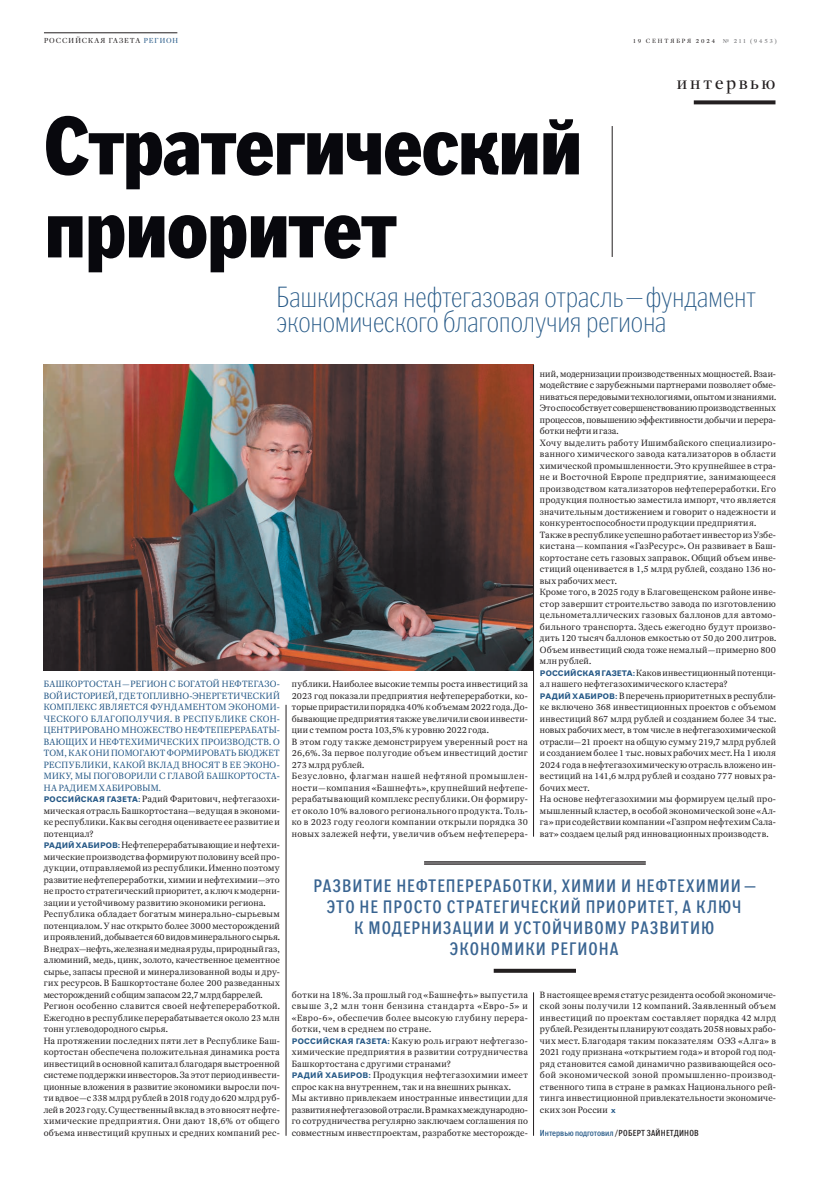
<style>
.page{position:relative;width:837px;height:1191px;background:#fff}
.page>*{position:absolute;margin:0;border:0;box-sizing:border-box;transform-origin:0 0}
.t1{font:700 condensed 82px/83px "Russ News Sans";letter-spacing:-.03em;color:#08080d}
.t2{font:300 expanded 29px/25px "Russ News Sans";letter-spacing:-.01em;color:#265987}
.t3{font:condensed 18px/21px "Russ News Sans";letter-spacing:.055em;color:#396491;text-align:center}
.t4{font:18px "Russ News Serif Display";letter-spacing:.14em;color:#231f20}
.t5{font:9px/11.5px "Russ News Serif";letter-spacing:.02em;color:#231f20}
.t6{font:condensed 8.7px "Russ News Sans";color:#265987}
.t7{font:7.2px "Russ News Serif Display";letter-spacing:.135em;color:#231f20}
.t8{font:6px "Russ News Serif Display";letter-spacing:.3em;color:#231f20}
.t9{font:6px "Russ News Serif Display";letter-spacing:.295em;color:#6c6d70}
.s1{color:#265987}
.s2{font-family:"Russ News Sans";font-weight:700;font-size:8px;color:#265987}
.s3{color:#231f20}
</style>
<div class="page">
<hr style="left:44px;top:33px;width:133px;height:1px;background:#231f20">
<img style="left:44px;top:365px;width:489px;height:305px">
<svg style="left:693px;top:100px;width:82px;height:4px"></svg>
<hr style="left:611px;top:126px;width:1px;height:131px;background:#231f20">
<hr style="left:424px;top:864px;width:221px;height:1px;background:#231f20">
<hr style="left:424px;top:863px;width:221px;height:1px;background:#231f20">
<hr style="left:424px;top:861px;width:221px;height:1px;background:#231f20">
<svg style="left:493px;top:968px;width:82px;height:4px"></svg>
<hr style="left:286px;top:705px;width:1px;height:430px;background:#231f20">
<hr style="left:533px;top:365px;width:1px;height:471px;background:#231f20">
<hr style="left:533px;top:992px;width:1px;height:143px;background:#231f20">
<p class="t7" style="left:44px;top:36px;width:135px">РОССИЙСКАЯ ГАЗЕТА <span class="s1">РЕГИОН</span></p>
<p class="t8" style="left:633px;top:37px;width:83px">19 СЕНТЯБРЯ 2024</p>
<p class="t9" style="left:722px;top:37px;width:55px">№ 211 (9453)</p>
<h1 class="t1" style="left:44px;top:106px;width:540px">Стратегический приоритет</h1>
<h3 class="t4" style="left:676px;top:72px;width:100px">интервью</h3>
<h2 class="t2" style="left:276px;top:285px;width:481px">Башкирская нефтегазовая отрасль — фундамент экономического благополучия региона</h2>
<p class="t5" style="left:539px;top:368px;width:237px">ний, модернизации производственных мощностей. Взаи&shy;модействие с зарубежными партнерами позволяет обме&shy;ниваться передовыми технологиями, опытом и знаниями.<br>Это способствует совершенствованию производственных процессов, повышению эффективности добычи и перера&shy;ботки нефти и газа.<br>Хочу выделить работу Ишимбайского специализиро&shy;ванного химического завода катализаторов в области химической промышленности. Это крупнейшее в стра&shy;не и Восточной Европе предприятие, занимающееся производством катализаторов нефтепереработки. Его продукция полностью заместила импорт, что является значительным достижением и говорит о надежности и конкурентоспособности продукции предприятия.<br>Также в республике успешно работает инвестор из Узбе&shy;кистана — компания «ГазРесурс». Он развивает в Баш&shy;кортостане сеть газовых заправок. Общий объем инве&shy;стиций оценивается в 1,5 млрд рублей, создано 136 но&shy;вых рабочих мест.<br>Кроме того, в 2025 году в Благовещенском районе инве&shy;стор завершит строительство завода по изготовлению цельнометаллических газовых баллонов для автомо&shy;бильного транспорта. Здесь ежегодно будут произво&shy;дить 120 тысяч баллонов емкостью от 50 до 200 литров.<br>Объем инвестиций сюда тоже немалый — примерно 800 млн рублей.<br><span class="s2">РОССИЙСКАЯ ГАЗЕТА:</span> Каков инвестиционный потенци&shy;ал нашего нефтегазохимического кластера?<br><span class="s2">РАДИЙ ХАБИРОВ:</span> В перечень приоритетных в республи&shy;ке включено 368 инвестиционных проектов с объемом инвестиций 867 млрд рублей и созданием более 34 тыс. новых рабочих мест, в том числе в нефтегазохимической отрасли — 21 проект на общую сумму 219,7 млрд рублей и созданием более 1 тыс. новых рабочих мест. На 1 июля 2024 года в нефтегазохимическую отрасль вложено ин&shy;вестиций на 141,6 млрд рублей и создано 777 новых ра&shy;бочих мест.<br>На основе нефтегазохимии мы формируем целый про&shy;мышленный кластер, в особой экономической зоне «Ал&shy;га» при содействии компании «Газпром нефтехим Сала&shy;ват» создаем целый ряд инновационных производств.</p>
<p class="t5" style="left:44px;top:678px;width:237px"><span class="s1">БАШКОРТОСТАН — РЕГИОН С БОГАТОЙ НЕФТЕГАЗО-ВОЙ ИСТОРИЕЙ, ГДЕ ТОПЛИВНО-ЭНЕРГЕТИЧЕСКИЙ КОМПЛЕКС ЯВЛЯЕТСЯ ФУНДАМЕНТОМ ЭКОНОМИ-ЧЕСКОГО БЛАГОПОЛУЧИЯ. В РЕСПУБЛИКЕ СКОН-ЦЕНТРИРОВАНО МНОЖЕСТВО НЕФТЕПЕРЕРАБАТЫ-ВАЮЩИХ И НЕФТЕХИМИЧЕСКИХ ПРОИЗВОДСТВ. О ТОМ, КАК ОНИ ПОМОГАЮТ ФОРМИРОВАТЬ БЮДЖЕТ РЕСПУБЛИКИ, КАКОЙ ВКЛАД ВНОСЯТ В ЕЕ ЭКОНО-МИКУ, МЫ ПОГОВОРИЛИ С ГЛАВОЙ БАШКОРТОСТА-НА РАДИЕМ ХАБИРОВЫМ.<br></span><span class="s2">РОССИЙСКАЯ ГАЗЕТА:</span> Радий Фаритович, нефтегазохи&shy;мическая отрасль Башкортостана — ведущая в экономи&shy;ке республики. Как вы сегодня оцениваете ее развитие и потенциал?<br><span class="s2">РАДИЙ ХАБИРОВ:</span> Нефтеперерабатывающие и нефтехи&shy;мические производства формируют половину всей про&shy;дукции, отправляемой из республики. Именно поэтому развитие нефтепереработки, химии и нефтехимии — это не просто стратегический приоритет, а ключ к модерни&shy;зации и устойчивому развитию экономики региона.<br>Республика обладает богатым минерально-сырьевым потенциалом. У нас открыто более 3000 месторождений и проявлений, добывается 60 видов минерального сырья.<br>В недрах — нефть, железная и медная руды, природный газ, алюминий, медь, цинк, золото, качественное цементное сырье, запасы пресной и минерализованной воды и дру&shy;гих ресурсов. В Башкортостане более 200 разведанных месторождений с общим запасом 22,7 млрд баррелей.<br>Регион особенно славится своей нефтепереработкой.<br>Ежегодно в республике перерабатывается около 23 млн тонн углеводородного сырья.<br>На протяжении последних пяти лет в Республике Баш&shy;кортостан обеспечена положительная динамика роста инвестиций в основной капитал благодаря выстроенной системе поддержки инвесторов. За этот период инвести&shy;ционные вложения в развитие экономики выросли поч&shy;ти вдвое — с 338 млрд рублей в 2018 году до 620 млрд руб&shy;лей в 2023 году. Существенный вклад в это вносят нефте&shy;химические предприятия. Они дают 18,6% от общего объема инвестиций крупных и средних компаний рес-</p>
<p class="t5" style="left:292px;top:678px;width:237px">публики. Наиболее высокие темпы роста инвестиций за 2023 год показали предприятия нефтепереработки, ко&shy;торые прирастили порядка 40% к объемам 2022 года. До&shy;бывающие предприятия также увеличили свои инвести&shy;ции с темпом роста 103,5% к уровню 2022 года.<br>В этом году также демонстрируем уверенный рост на 26,6%. За первое полугодие объем инвестиций достиг 273 млрд руб лей.<br>Безусловно, флагман нашей нефтяной промышлен&shy;ности — компания «Башнефть», крупнейший нефтепе&shy;рерабатывающий комплекс республики. Он формиру&shy;ет около 10% валового регионального продукта. Толь&shy;ко в 2023 году геологи компании открыли порядка 30 новых залежей нефти, увеличив объем нефтеперера-</p>
<h3 class="t3" style="left:313px;top:876px;width:442px">РАЗВИТИЕ НЕФТЕПЕРЕРАБОТКИ, ХИМИИ И НЕФТЕХИМИИ — ЭТО НЕ ПРОСТО СТРАТЕГИЧЕСКИЙ ПРИОРИТЕТ, А КЛЮЧ<br>К МОДЕРНИЗАЦИИ И УСТОЙЧИВОМУ РАЗВИТИЮ ЭКОНОМИКИ РЕГИОНА</h3>
<p class="t5" style="left:539px;top:989px;width:237px;text-align:justify">В настоящее время статус резидента особой экономиче&shy;ской зоны получили 12 компаний. Заявленный объем инвестиций по проектам составляет порядка 42 млрд рублей. Резиденты планируют создать 2058 новых рабо&shy;чих мест. Благодаря таким показателям ОЭЗ «Алга» в 2021 году признана «открытием года» и второй год под&shy;ряд становится самой динамично развивающейся осо&shy;бой экономической зоной промышленно-производ&shy;ственного типа в стране в рамках Национального рей&shy;тинга инвестиционной привлекательности экономиче&shy;ских зон России <span class="s2">х</span></p>
<p class="t6" style="left:539px;top:1128px;width:160px">Интервью подготовил <span class="s3">/ РОБЕРТ ЗАЙНЕТДИНОВ</span></p>
<p class="t5" style="left:292px;top:989px;width:237px">ботки на 18%. За прошлый год «Башнефть» выпустила свыше 3,2 млн тонн бензина стандарта «Евро-5» и «Евро-6», обеспечив более высокую глубину перера&shy;ботки, чем в среднем по стране.<br><span class="s2">РОССИЙСКАЯ ГАЗЕТА:</span> Какую роль играют нефтегазо&shy;химические предприятия в развитии сотрудничества Башкортостана с другими странами?<br><span class="s2">РАДИЙ ХАБИРОВ:</span> Продукция нефтегазохимии имеет спрос как на внутреннем, так и на внешних рынках.<br>Мы активно привлекаем иностранные инвестиции для развития нефтегазовой отрасли. В рамках международно&shy;го сотрудничества регулярно заключаем соглашения по совместным инвестпроектам, разработке месторожде-</p>
</div>
